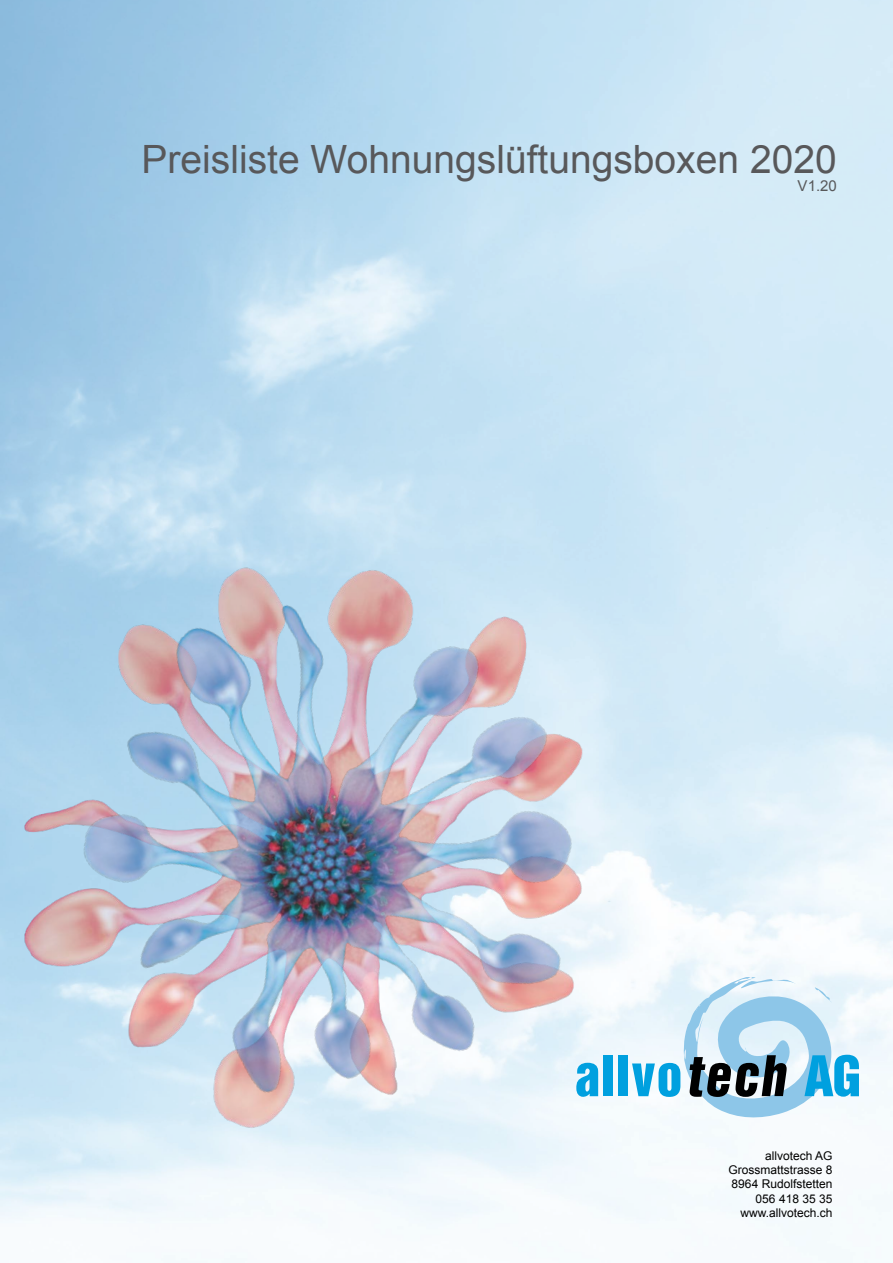
<style>
.page{position:relative;width:893px;height:1263px;background:#fff}
.page>*{position:absolute;margin:0;border:0;box-sizing:border-box;transform-origin:0 0}
.t1{font:39px "Arial";color:#58585a}
.t2{font:15px "Arial";color:#58585a}
.t3{font:12px/14.4px "Arial";color:#000;text-align:right}
</style>
<div class="page">
<img style="left:28px;top:529px;width:610px;height:645px">
<svg style="left:576px;top:1063px;width:22px;height:34px"></svg>
<div style="left:604px;top:1055px;width:9px;height:41px;background:#00a0df"></div>
<div style="left:619px;top:1055px;width:9px;height:41px;background:#00a0df"></div>
<svg style="left:632px;top:977px;width:227px;height:140px"></svg>
<h1 class="t1" style="left:142px;top:134px;width:697px">Preisliste Wohnungslüftungsboxen 2020</h1>
<p class="t2" style="left:798px;top:176px;width:41px">V1.20</p>
<p class="t3" style="left:728px;top:1148px;width:106px">allvotech AG<br>Grossmattstrasse 8<br>8964 Rudolfstetten<br>056 418 35 35 www.allvotech.ch</p>
</div>
